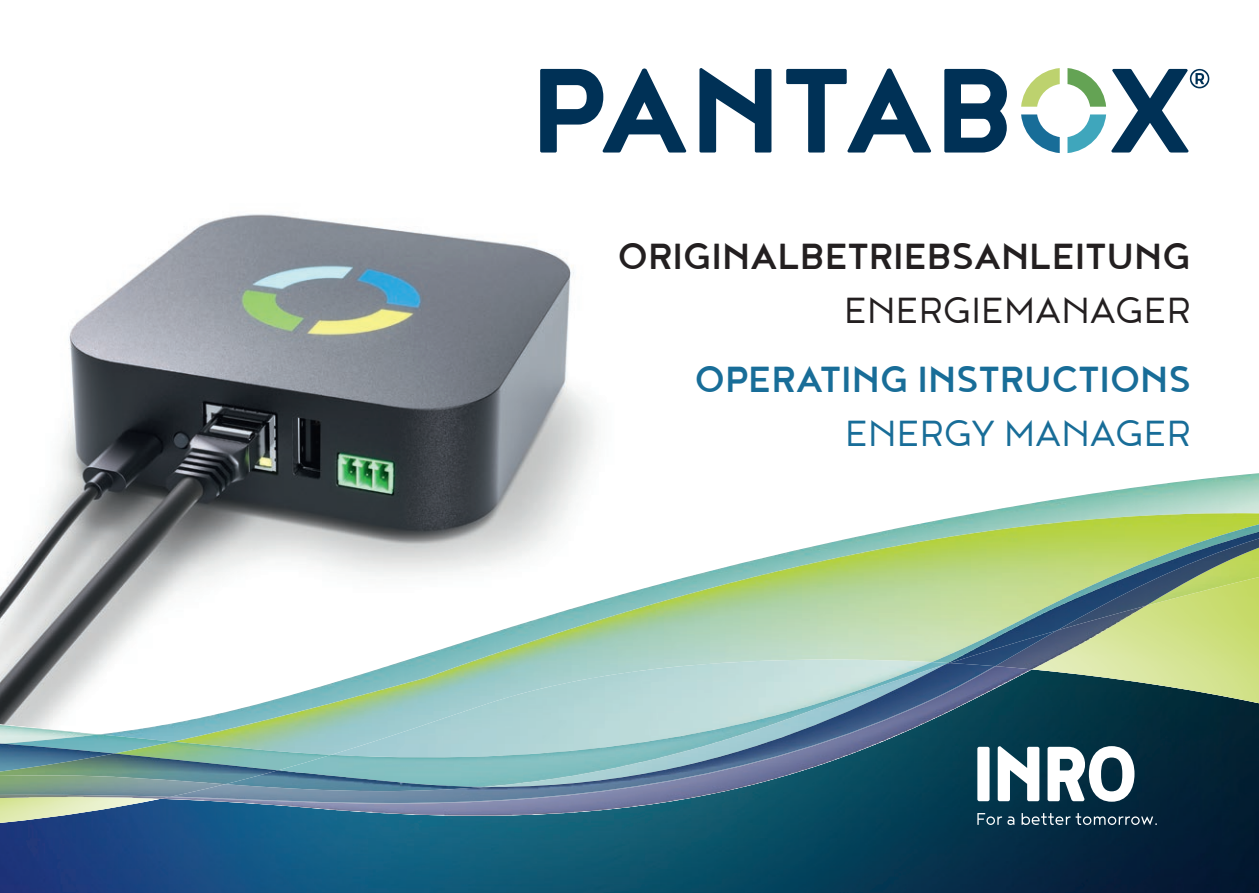
<style>
.page{position:relative;width:1259px;height:893px;background:#fff}
.page>*{position:absolute;margin:0;border:0;box-sizing:border-box;transform-origin:0 0}
.t1{font:500 45px "Noyh";color:#231f20}
.t2{font:500 45px "Noyh";color:#186d98}
.t3{font:300 45px "Noyh";color:#231f20}
.t4{font:300 45px "Noyh";color:#186d98}
</style>
<div class="page">
<img style="left:60px;top:214px;width:536px;height:245px">
<img style="left:0;top:849px;width:1259px;height:44px">
<svg style="left:57px;top:459px;width:533px;height:28px;background:#656f6d"></svg>
<svg style="left:0;top:487px;width:1259px;height:362px;background:#44697d"></svg>
<img style="left:99px;top:473px;width:1160px;height:284px">
<img style="left:0;top:799px;width:161px;height:24px">
<img style="left:173px;top:513px;width:1086px;height:242px">
<img style="left:1032px;top:663px;width:227px;height:40px">
<img style="left:0;top:734px;width:3px;height:9px">
<img style="left:0;top:725px;width:99px;height:9px">
<img style="left:3px;top:734px;width:158px;height:10px">
<img style="left:932px;top:524px;width:327px;height:138px">
<img style="left:114px;top:742px;width:47px;height:11px">
<img style="left:161px;top:669px;width:871px;height:147px">
<img style="left:995px;top:663px;width:150px;height:6px">
<img style="left:0;top:797px;width:161px;height:2px">
<img style="left:170px;top:666px;width:825px;height:137px">
<img style="left:225px;top:663px;width:724px;height:128px">
<img style="left:0;top:744px;width:114px;height:9px">
<img style="left:949px;top:663px;width:108px;height:3px">
<svg style="left:932px;top:662px;width:18px;height:2px"></svg>
<img style="left:948px;top:532px;width:311px;height:131px">
<svg style="left:161px;top:797px;width:10px;height:3px"></svg>
<img style="left:0;top:784px;width:225px;height:13px">
<img style="left:0;top:753px;width:278px;height:31px">
<svg style="left:977px;top:813px;width:37px;height:12px"></svg>
<svg style="left:1021px;top:813px;width:136px;height:12px;background:#3e5a6c"></svg>
<svg style="left:977px;top:746px;width:157px;height:56px"></svg>
<svg style="left:540px;top:68px;width:146px;height:85px"></svg>
<svg style="left:699px;top:68px;width:72px;height:85px"></svg>
<svg style="left:786px;top:68px;width:145px;height:85px"></svg>
<svg style="left:944px;top:69px;width:63px;height:84px"></svg>
<svg style="left:1021px;top:68px;width:38px;height:39px"></svg>
<svg style="left:1021px;top:114px;width:38px;height:39px"></svg>
<svg style="left:1067px;top:68px;width:142px;height:85px"></svg>
<p class="t1" style="left:618px;top:231px;width:574px">ORIGINALBETRIEBSANLEITUNG</p>
<p class="t3" style="left:844px;top:286px;width:348px">ENERGIEMANAGER</p>
<p class="t2" style="left:695px;top:353px;width:497px">OPERATING INSTRUCTIONS</p>
<p class="t4" style="left:845px;top:408px;width:347px">ENERGY MANAGER</p>
</div>
